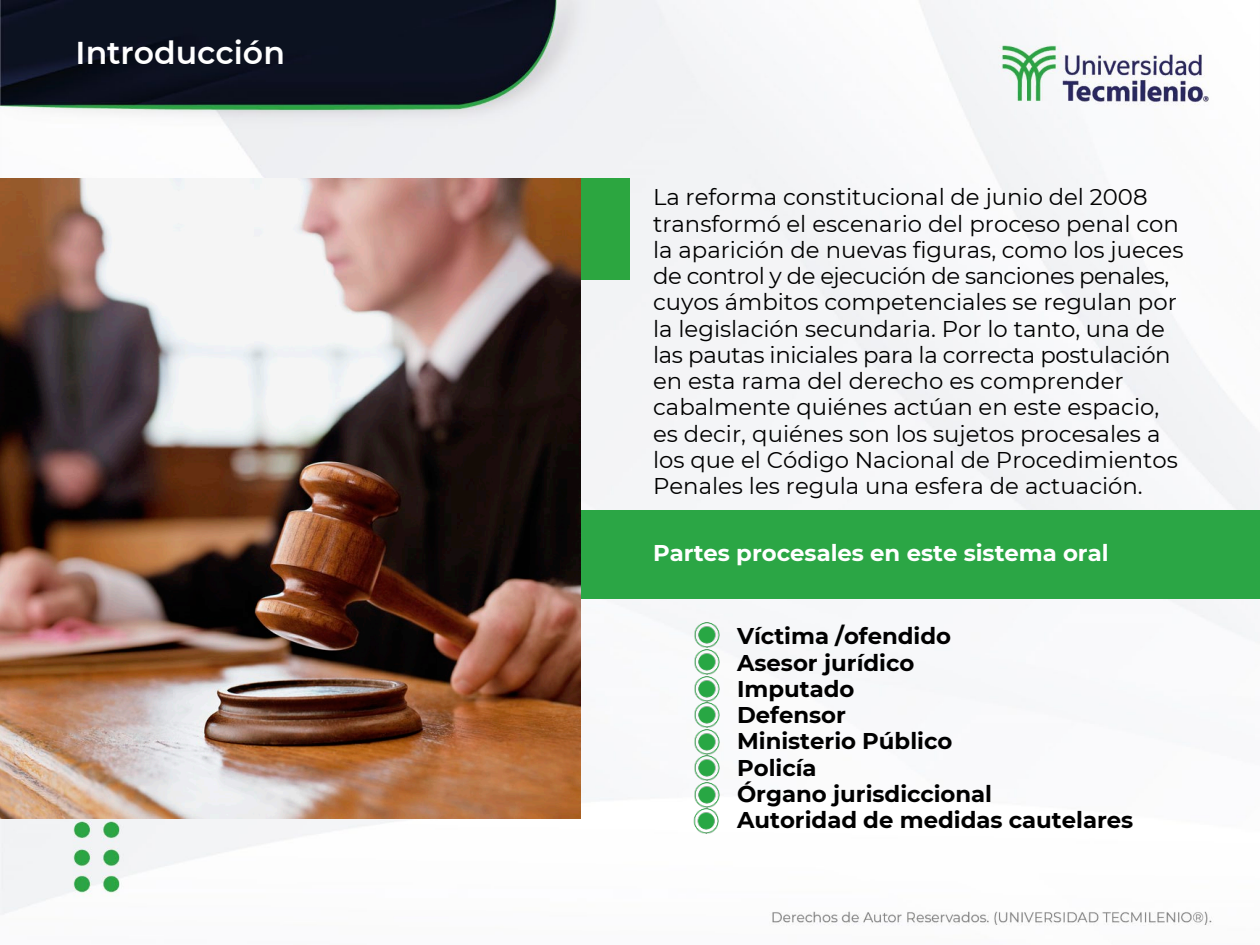
<style>
.page{position:relative;width:1260px;height:945px;background:#fff}
.page>*{position:absolute;margin:0;border:0;box-sizing:border-box;transform-origin:0 0}
.t1{font:600 31.5px "Montserrat";color:#fff}
.t2{font:22.75px/26.2px "Montserrat";color:#000}
.t3{font:700 22.75px/26.2px "Montserrat";color:#000}
.t4{font:700 22.75px "Montserrat";color:#fff}
</style>
<div class="page">
<img style="left:0;top:0;width:1260px;height:926px">
<div style="left:581px;top:510px;width:679px;height:89px;background:#2ba645"></div>
<div style="left:581px;top:178px;width:49px;height:102px;background:#2ca640"></div>
<img style="left:0;top:178px;width:581px;height:641px">
<div style="left:654px;top:600px;width:81px;height:28px;background:#f6f7f9"></div>
<img style="left:654px;top:808px;width:80px;height:25px">
<img style="left:654px;top:628px;width:81px;height:27px">
<img style="left:654px;top:655px;width:81px;height:26px">
<img style="left:654px;top:681px;width:81px;height:26px">
<img style="left:654px;top:707px;width:81px;height:27px">
<img style="left:654px;top:734px;width:81px;height:27px">
<img style="left:654px;top:761px;width:81px;height:47px">
<h1 class="t1" style="left:76px;top:30px;width:211px">Introducción</h1>
<p class="t2" style="left:653px;top:183px;width:532px">La reforma constitucional de junio del 2008 transformó el escenario del proceso penal con la aparición de nuevas figuras, como los jueces de control y de ejecución de sanciones penales, cuyos ámbitos competenciales se regulan por la legislación secundaria. Por lo tanto, una de las pautas iniciales para la correcta postulación en esta rama del derecho es comprender cabalmente quiénes actúan en este espacio, es decir, quiénes son los sujetos procesales a los que el Código Nacional de Procedimientos Penales les regula una esfera de actuación.</p>
<p class="t4" style="left:653px;top:537px;width:457px">Partes procesales en este sistema oral</p>
<p class="t3" style="left:737px;top:622px;width:398px">Víctima /ofendido<br>Asesor jurídico<br>Imputado<br>Defensor<br>Ministerio Público<br>Policía<br>Órgano jurisdiccional<br>Autoridad de medidas cautelares</p>
</div>
